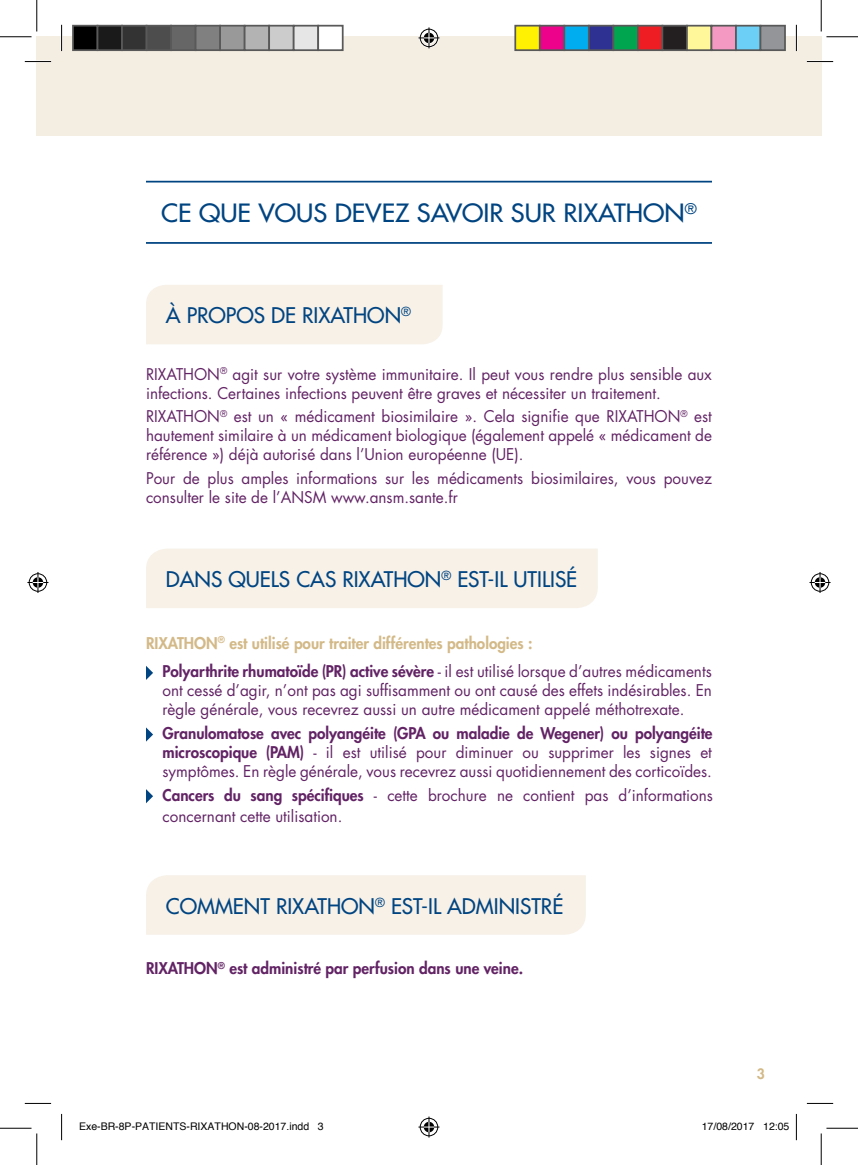
<style>
.page{position:relative;width:858px;height:1165px;background:#fff}
.page>*{position:absolute;margin:0;border:0;box-sizing:border-box;transform-origin:0 0}
.t1{font:500 24.5px "Futura Std";color:#004481;scale:1.05 1}
.t2{font:500 21px "Futura Std";color:#004481}
.t3{font:15.75px/18.9px "Futura Std";color:#622365}
.t4{font:800 15.75px/28.9px "Futura Std";color:#d3b987}
.t5{font:800 15.75px "Futura Std";color:#622365}
.t6{font:800 14px "Futura Std";color:#d3b987}
.t7{font:10.5px "Helvetica";color:#000}
.s1{color:#622365}
.s2{font-weight:400;color:#622365}
.s3{font-weight:800}
</style>
<div class="page">
<div style="left:37px;top:37px;width:784px;height:99px;background:#f4ede1"></div>
<hr style="left:146px;top:181px;width:565px;height:1px;background:#004481">
<hr style="left:146px;top:242px;width:565px;height:2px;background:#004481">
<svg style="left:146px;top:666px;width:7px;height:14px"></svg>
<svg style="left:146px;top:727px;width:7px;height:15px"></svg>
<svg style="left:146px;top:789px;width:7px;height:14px"></svg>
<div style="left:146px;top:285px;width:296px;height:59px;background:#f7f1e8"></div>
<div style="left:146px;top:549px;width:451px;height:59px;background:#f7f1e8"></div>
<div style="left:146px;top:875px;width:439px;height:60px;background:#f7f1e8"></div>
<hr style="left:25px;top:60px;width:26px;height:3px;background:#fff">
<hr style="left:806px;top:60px;width:26px;height:3px;background:#fff">
<hr style="left:60px;top:25px;width:3px;height:26px;background:#fff">
<hr style="left:795px;top:25px;width:2px;height:26px;background:#fff">
<svg style="left:25px;top:61px;width:26px;height:1px"></svg>
<svg style="left:806px;top:61px;width:26px;height:1px"></svg>
<svg style="left:25px;top:1103px;width:26px;height:1px"></svg>
<svg style="left:806px;top:1103px;width:26px;height:1px"></svg>
<svg style="left:61px;top:25px;width:1px;height:26px"></svg>
<svg style="left:61px;top:1114px;width:1px;height:26px"></svg>
<svg style="left:795px;top:25px;width:1px;height:26px"></svg>
<svg style="left:795px;top:1114px;width:1px;height:26px"></svg>
<hr style="left:0;top:36px;width:32px;height:1px;background:#000">
<hr style="left:826px;top:36px;width:31px;height:1px;background:#000">
<hr style="left:0;top:1128px;width:32px;height:1px;background:#000">
<hr style="left:826px;top:1128px;width:31px;height:1px;background:#000">
<hr style="left:36px;top:0;width:1px;height:32px;background:#000">
<hr style="left:36px;top:1133px;width:1px;height:32px;background:#000">
<hr style="left:820px;top:0;width:1px;height:32px;background:#000">
<hr style="left:820px;top:1133px;width:1px;height:32px;background:#000">
<svg style="left:418px;top:27px;width:21px;height:21px"></svg>
<svg style="left:418px;top:1116px;width:21px;height:21px"></svg>
<svg style="left:27px;top:572px;width:21px;height:21px"></svg>
<svg style="left:809px;top:572px;width:21px;height:21px"></svg>
<div style="left:73px;top:26px;width:24px;height:24px;background:#000"></div>
<div style="left:72px;top:25px;width:26px;height:26px;border:2px solid #595959"></div>
<div style="left:97px;top:26px;width:25px;height:24px;background:#1a1a1a"></div>
<div style="left:97px;top:25px;width:26px;height:26px;border:2px solid #595959"></div>
<div style="left:122px;top:26px;width:24px;height:24px;background:#333"></div>
<div style="left:121px;top:25px;width:26px;height:26px;border:2px solid #595959"></div>
<div style="left:146px;top:26px;width:25px;height:24px;background:#4d4d4d"></div>
<div style="left:146px;top:25px;width:26px;height:26px;border:2px solid #595959"></div>
<div style="left:171px;top:26px;width:24px;height:24px;background:#666"></div>
<div style="left:170px;top:25px;width:26px;height:26px;border:2px solid #595959"></div>
<div style="left:195px;top:26px;width:25px;height:24px;background:#808080"></div>
<div style="left:195px;top:25px;width:26px;height:26px;border:2px solid #595959"></div>
<div style="left:220px;top:26px;width:24px;height:24px;background:#999"></div>
<div style="left:219px;top:25px;width:26px;height:26px;border:2px solid #595959"></div>
<div style="left:244px;top:26px;width:25px;height:24px;background:#b3b3b3"></div>
<div style="left:244px;top:25px;width:26px;height:26px;border:2px solid #595959"></div>
<div style="left:269px;top:26px;width:24px;height:24px;background:#ccc"></div>
<div style="left:268px;top:25px;width:26px;height:26px;border:2px solid #595959"></div>
<div style="left:293px;top:26px;width:25px;height:24px;background:#e6e6e6"></div>
<div style="left:293px;top:25px;width:26px;height:26px;border:2px solid #595959"></div>
<div style="left:318px;top:26px;width:24px;height:24px;background:#fff"></div>
<div style="left:317px;top:25px;width:26px;height:26px;border:2px solid #595959"></div>
<div style="left:515px;top:26px;width:24px;height:24px;background:#fff101"></div>
<div style="left:514px;top:25px;width:26px;height:26px;border:2px solid #595959"></div>
<div style="left:539px;top:26px;width:25px;height:24px;background:#ed028c"></div>
<div style="left:538px;top:25px;width:27px;height:26px;border:2px solid #595959"></div>
<div style="left:564px;top:26px;width:24px;height:24px;background:#00aeef"></div>
<div style="left:563px;top:25px;width:26px;height:26px;border:2px solid #595959"></div>
<div style="left:588px;top:26px;width:25px;height:24px;background:#2e3092"></div>
<div style="left:587px;top:25px;width:27px;height:26px;border:2px solid #595959"></div>
<div style="left:613px;top:26px;width:24px;height:24px;background:#00a54f"></div>
<div style="left:612px;top:25px;width:26px;height:26px;border:2px solid #595959"></div>
<div style="left:637px;top:26px;width:25px;height:24px;background:#ee1d23"></div>
<div style="left:636px;top:25px;width:27px;height:26px;border:2px solid #595959"></div>
<div style="left:662px;top:26px;width:24px;height:24px;background:#231f20"></div>
<div style="left:661px;top:25px;width:26px;height:26px;border:2px solid #595959"></div>
<div style="left:686px;top:26px;width:25px;height:24px;background:#fff79a"></div>
<div style="left:685px;top:25px;width:27px;height:26px;border:2px solid #595959"></div>
<div style="left:711px;top:26px;width:24px;height:24px;background:#f499c2"></div>
<div style="left:710px;top:25px;width:26px;height:26px;border:2px solid #595959"></div>
<div style="left:735px;top:26px;width:25px;height:24px;background:#6bcff6"></div>
<div style="left:734px;top:25px;width:27px;height:26px;border:2px solid #595959"></div>
<div style="left:760px;top:26px;width:24px;height:24px;background:#939598"></div>
<div style="left:759px;top:25px;width:26px;height:26px;border:2px solid #595959"></div>
<h1 class="t1" style="left:161px;top:198px;width:511px">CE QUE VOUS DEVEZ SAVOIR SUR RIXATHON<sup>®</sup></h1>
<h2 class="t2" style="left:166px;top:302px;width:246px">À PROPOS DE RIXATHON<sup>®</sup></h2>
<p class="t3" style="left:146px;top:365px;width:567px">RIXATHON<sup>®</sup> agit sur votre système immunitaire. Il peut vous rendre plus sensible aux infections. Certaines infections peuvent être graves et nécessiter un traitement.</p>
<p class="t3" style="left:146px;top:407px;width:567px;text-align:justify">RIXATHON<sup>®</sup> est un « médicament biosimilaire ». Cela signifie que RIXATHON<sup>®</sup> est hautement similaire à un médicament biologique (également appelé « médicament de référence ») déjà autorisé dans l’Union européenne (UE).</p>
<p class="t3" style="left:146px;top:469px;width:567px">Pour de plus amples informations sur les médicaments biosimilaires, vous pouvez consulter le site de l’ANSM www.ansm.sante.fr</p>
<h2 class="t2" style="left:166px;top:566px;width:413px">DANS QUELS CAS RIXATHON<sup>®</sup> EST-IL UTILISÉ</h2>
<p class="t4" style="left:162px;top:628px;width:550px;text-indent:-17px">RIXATHON<sup>®</sup> est utilisé pour traiter différentes pathologies :<br><span class="s1">Polyarthrite rhumatoïde (PR) active sévère</span> <span class="s2">- il est utilisé lorsque d’autres médicaments</span></p>
<p class="t3" style="left:162px;top:681px;width:550px">ont cessé d’agir, n’ont pas agi suffisamment ou ont causé des effets indésirables. En règle générale, vous recevrez aussi un autre médicament appelé méthotrexate.</p>
<p class="t3" style="left:162px;top:724px;width:551px;text-align:justify"><span class="s3">Granulomatose avec polyangéite (GPA ou maladie de Wegener) ou polyangéite microscopique (PAM)</span> - il est utilisé pour diminuer ou supprimer les signes et symptômes. En règle générale, vous recevrez aussi quotidiennement des corticoïdes.</p>
<p class="t3" style="left:162px;top:785px;width:552px;line-height:21px"><span class="s3">Cancers du sang spécifiques</span> - cette brochure ne contient pas d’informations concernant cette utilisation.</p>
<h2 class="t2" style="left:166px;top:893px;width:399px">COMMENT RIXATHON<sup>®</sup> EST-IL ADMINISTRÉ</h2>
<p class="t5" style="left:146px;top:958px;width:378px">RIXATHON<sup>®</sup> est administré par perfusion dans une veine.</p>
<p class="t6" style="left:756px;top:1064px;width:10px">3</p>
<p class="t7" style="left:79px;top:1118px;width:246px">Exe-BR-8P-PATIENTS-RIXATHON-08-2017.indd 3</p>
<p class="t7" style="left:701px;top:1118px;width:89px">17/08/2017 12:05</p>
</div>
